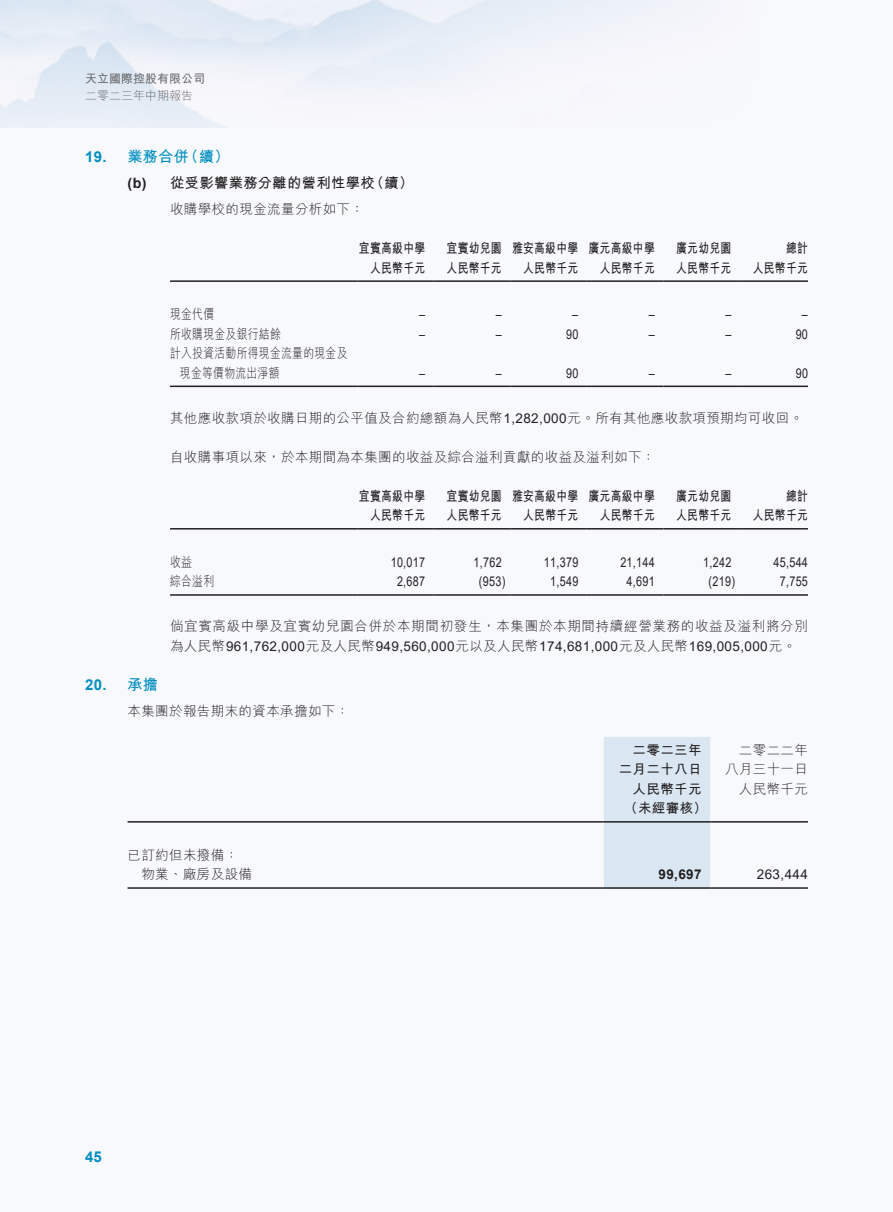
<style>
.page{position:relative;width:893px;height:1212px;background:#f7f9fc}
.page>*{position:absolute;margin:0;border:0;box-sizing:border-box;transform-origin:0 0}
.t1{font:700 15px "M Hei HK";letter-spacing:.03em;color:#008ec1}
.t2{font:700 15px "Arial";color:#008ec1}
.t3{font:700 14.25px "M Hei HK";letter-spacing:.03em;color:#231f20}
.t4{font:700 14.25px "Arial";color:#231f20}
.t5{font:300 13.5px/19.5px "M Hei HK";letter-spacing:.03em;color:#231f20;text-align:right}
.t6{font:700 13.5px "M Hei HK";letter-spacing:.03em;color:#231f20;scale:.8 1}
.t7{font:13.5px "Arial";letter-spacing:.03em;color:#231f20;scale:.8 1}
.t8{font:13.5px "Arial";letter-spacing:.03em;color:#231f20}
.t9{font:300 13.5px/19.5px "M Hei HK";letter-spacing:.03em;color:#231f20;scale:.8 1}
.t10{font:300 13.5px "M Hei HK";letter-spacing:.05em;color:#231f20}
.t11{font:700 13.5px/19.5px "M Hei HK";letter-spacing:.03em;color:#231f20;text-align:right}
.t12{font:700 13.5px "Arial";color:#231f20}
.t13{font:700 12px "M Hei HK";color:#6c6d70}
.t14{font:300 12px "M Hei HK";color:#6c6d70}
.s1{font-family:"Arial";font-weight:400}
.s2{font-family:"M Hei HK";font-weight:300}
</style>
<div class="page">
<hr style="left:170px;top:280px;width:187px;height:2px;background:#231f20">
<hr style="left:357px;top:280px;width:77px;height:2px;background:#231f20">
<hr style="left:434px;top:280px;width:76px;height:2px;background:#231f20">
<hr style="left:510px;top:280px;width:77px;height:2px;background:#231f20">
<hr style="left:587px;top:280px;width:76px;height:2px;background:#231f20">
<hr style="left:663px;top:280px;width:77px;height:2px;background:#231f20">
<hr style="left:740px;top:280px;width:68px;height:2px;background:#231f20">
<hr style="left:170px;top:386px;width:187px;height:1px;background:#231f20">
<hr style="left:357px;top:386px;width:77px;height:1px;background:#231f20">
<hr style="left:434px;top:386px;width:76px;height:1px;background:#231f20">
<hr style="left:510px;top:386px;width:77px;height:1px;background:#231f20">
<hr style="left:587px;top:386px;width:76px;height:1px;background:#231f20">
<hr style="left:663px;top:386px;width:77px;height:1px;background:#231f20">
<hr style="left:740px;top:386px;width:68px;height:1px;background:#231f20">
<hr style="left:170px;top:528px;width:187px;height:1px;background:#231f20">
<hr style="left:357px;top:528px;width:77px;height:1px;background:#231f20">
<hr style="left:434px;top:528px;width:76px;height:1px;background:#231f20">
<hr style="left:510px;top:528px;width:77px;height:1px;background:#231f20">
<hr style="left:587px;top:528px;width:76px;height:1px;background:#231f20">
<hr style="left:663px;top:528px;width:77px;height:1px;background:#231f20">
<hr style="left:740px;top:528px;width:68px;height:1px;background:#231f20">
<hr style="left:170px;top:594px;width:187px;height:2px;background:#231f20">
<hr style="left:357px;top:594px;width:77px;height:2px;background:#231f20">
<hr style="left:434px;top:594px;width:76px;height:2px;background:#231f20">
<hr style="left:510px;top:594px;width:77px;height:2px;background:#231f20">
<hr style="left:587px;top:594px;width:76px;height:2px;background:#231f20">
<hr style="left:663px;top:594px;width:77px;height:2px;background:#231f20">
<hr style="left:740px;top:594px;width:68px;height:2px;background:#231f20">
<div style="left:604px;top:737px;width:106px;height:150px;background:#dae7f3"></div>
<hr style="left:128px;top:821px;width:476px;height:1px;background:#231f20">
<hr style="left:604px;top:821px;width:106px;height:1px;background:#231f20">
<hr style="left:710px;top:821px;width:98px;height:1px;background:#231f20">
<hr style="left:128px;top:887px;width:476px;height:2px;background:#231f20">
<hr style="left:604px;top:887px;width:106px;height:2px;background:#231f20">
<hr style="left:710px;top:887px;width:98px;height:2px;background:#231f20">
<p class="t13" style="left:85px;top:70px;width:121px">天立國際控股有限公司</p>
<p class="t14" style="left:85px;top:89px;width:109px">二零二三年中期報告</p>
<p class="t2" style="left:85px;top:146px;width:23px">19.</p>
<p class="t2" style="left:85px;top:674px;width:23px">20.</p>
<p class="t1" style="left:128px;top:146px;width:63px">業務合併</p>
<p class="t1" style="left:184px;top:146px;width:47px">（續(</p>
<p class="t4" style="left:128px;top:173px;width:20px">b( )</p>
<p class="t3" style="left:170px;top:173px;width:206px">從受影響業務分離的營利性學校</p>
<p class="t3" style="left:370px;top:173px;width:45px">（續(</p>
<p class="t5" style="left:170px;top:199px;width:195px">收購學校的現金流量分析如下：</p>
<p class="t6" style="left:359px;top:238px;width:84px">宜賓高級中學</p>
<p class="t6" style="left:370px;top:258px;width:71px">人民幣千元</p>
<p class="t6" style="left:447px;top:238px;width:71px">宜賓幼兒園</p>
<p class="t6" style="left:447px;top:258px;width:71px">人民幣千元</p>
<p class="t6" style="left:512px;top:238px;width:84px">雅安高級中學</p>
<p class="t6" style="left:523px;top:258px;width:71px">人民幣千元</p>
<p class="t6" style="left:589px;top:238px;width:84px">廣元高級中學</p>
<p class="t6" style="left:600px;top:258px;width:71px">人民幣千元</p>
<p class="t6" style="left:676px;top:238px;width:71px">廣元幼兒園</p>
<p class="t6" style="left:676px;top:258px;width:71px">人民幣千元</p>
<p class="t6" style="left:786px;top:238px;width:29px">總計</p>
<p class="t6" style="left:753px;top:258px;width:71px">人民幣千元</p>
<p class="t9" style="left:170px;top:304px;width:57px">現金代價</p>
<p class="t9" style="left:170px;top:324px;width:223px">所收購現金及銀行結餘<br>計入投資活動所得現金流量的現金及</p>
<p class="t7" style="left:419px;top:305px;width:9px">–</p>
<p class="t7" style="left:419px;top:325px;width:9px">–</p>
<p class="t7" style="left:496px;top:305px;width:9px">–</p>
<p class="t7" style="left:496px;top:325px;width:9px">–</p>
<p class="t7" style="left:572px;top:305px;width:9px">–</p>
<p class="t7" style="left:566px;top:325px;width:17px">90</p>
<p class="t7" style="left:649px;top:305px;width:9px">–</p>
<p class="t7" style="left:649px;top:325px;width:9px">–</p>
<p class="t7" style="left:725px;top:305px;width:9px">–</p>
<p class="t7" style="left:725px;top:325px;width:9px">–</p>
<p class="t7" style="left:802px;top:305px;width:9px">–</p>
<p class="t7" style="left:796px;top:325px;width:17px">90</p>
<p class="t9" style="left:180px;top:363px;width:126px">現金等價物流出淨額</p>
<p class="t5" style="left:170px;top:408px;width:635px">其他應收款項於收購日期的公平值及合約總額為人民幣<span class="s1">1,282,000</span>元。所有其他應收款項預期均可收回。</p>
<p class="t5" style="left:170px;top:447px;width:487px">自收購事項以來，於本期間為本集團的收益及綜合溢利貢獻的收益及溢利如下：</p>
<p class="t6" style="left:786px;top:486px;width:29px">總計</p>
<p class="t7" style="left:566px;top:364px;width:17px">90</p>
<p class="t7" style="left:796px;top:364px;width:17px">90</p>
<p class="t7" style="left:419px;top:364px;width:9px">–</p>
<p class="t7" style="left:496px;top:364px;width:9px">–</p>
<p class="t7" style="left:649px;top:364px;width:9px">–</p>
<p class="t7" style="left:725px;top:364px;width:9px">–</p>
<p class="t6" style="left:359px;top:486px;width:84px">宜賓高級中學</p>
<p class="t6" style="left:447px;top:486px;width:71px">宜賓幼兒園</p>
<p class="t6" style="left:589px;top:486px;width:84px">廣元高級中學</p>
<p class="t6" style="left:676px;top:486px;width:71px">廣元幼兒園</p>
<p class="t6" style="left:512px;top:486px;width:84px">雅安高級中學</p>
<p class="t6" style="left:370px;top:505px;width:71px">人民幣千元</p>
<p class="t6" style="left:447px;top:505px;width:71px">人民幣千元</p>
<p class="t6" style="left:523px;top:505px;width:71px">人民幣千元</p>
<p class="t6" style="left:600px;top:505px;width:71px">人民幣千元</p>
<p class="t6" style="left:676px;top:505px;width:71px">人民幣千元</p>
<p class="t6" style="left:753px;top:505px;width:71px">人民幣千元</p>
<p class="t1" style="left:128px;top:673px;width:32px">承擔</p>
<p class="t9" style="left:170px;top:552px;width:29px">收益</p>
<p class="t7" style="left:391px;top:553px;width:45px">10,017</p>
<p class="t7" style="left:474px;top:553px;width:37px">1,762</p>
<p class="t7" style="left:544px;top:553px;width:45px">11,379</p>
<p class="t7" style="left:620px;top:553px;width:45px">21,144</p>
<p class="t7" style="left:703px;top:553px;width:37px">1,242</p>
<p class="t7" style="left:773px;top:553px;width:45px">45,544</p>
<p class="t9" style="left:170px;top:571px;width:57px">綜合溢利</p>
<p class="t10" style="left:170px;top:619px;width:639px">倘宜賓高級中學及宜賓幼兒園合併於本期間初發生，本集團於本期間持續經營業務的收益及溢利將分別</p>
<p class="t8" style="left:170px;top:637px;width:628px"><span class="s2">為人民幣</span>961,762,000<span class="s2">元及人民幣</span>949,560,000<span class="s2">元以及人民幣</span>174,681,000<span class="s2">元及人民幣</span>169,005,000<span class="s2">元。</span></p>
<p class="t7" style="left:479px;top:572px;width:35px">)953(</p>
<p class="t7" style="left:709px;top:572px;width:35px">)219(</p>
<p class="t7" style="left:397px;top:572px;width:37px">2,687</p>
<p class="t7" style="left:550px;top:572px;width:37px">1,549</p>
<p class="t7" style="left:627px;top:572px;width:37px">4,691</p>
<p class="t7" style="left:780px;top:572px;width:37px">7,755</p>
<p class="t5" style="left:128px;top:701px;width:223px">本集團於報告期末的資本承擔如下：</p>
<p class="t5" style="left:128px;top:845px;width:112px">已訂約但未撥備：</p>
<p class="t5" style="left:141px;top:864px;width:112px">物業、廠房及設備</p>
<p class="t11" style="left:619px;top:739px;width:84px">二零二三年二月二十八日</p>
<p class="t5" style="left:725px;top:740px;width:84px">二零二二年八月三十一日人民幣千元</p>
<p class="t11" style="left:624px;top:778px;width:84px;text-align:center">人民幣千元（未經審核(</p>
<p class="t12" style="left:658px;top:865px;width:45px">99,697</p>
<p class="t8" style="left:757px;top:865px;width:53px">263,444</p>
<p class="t2" style="left:85px;top:1146px;width:18px">45</p>
</div>
